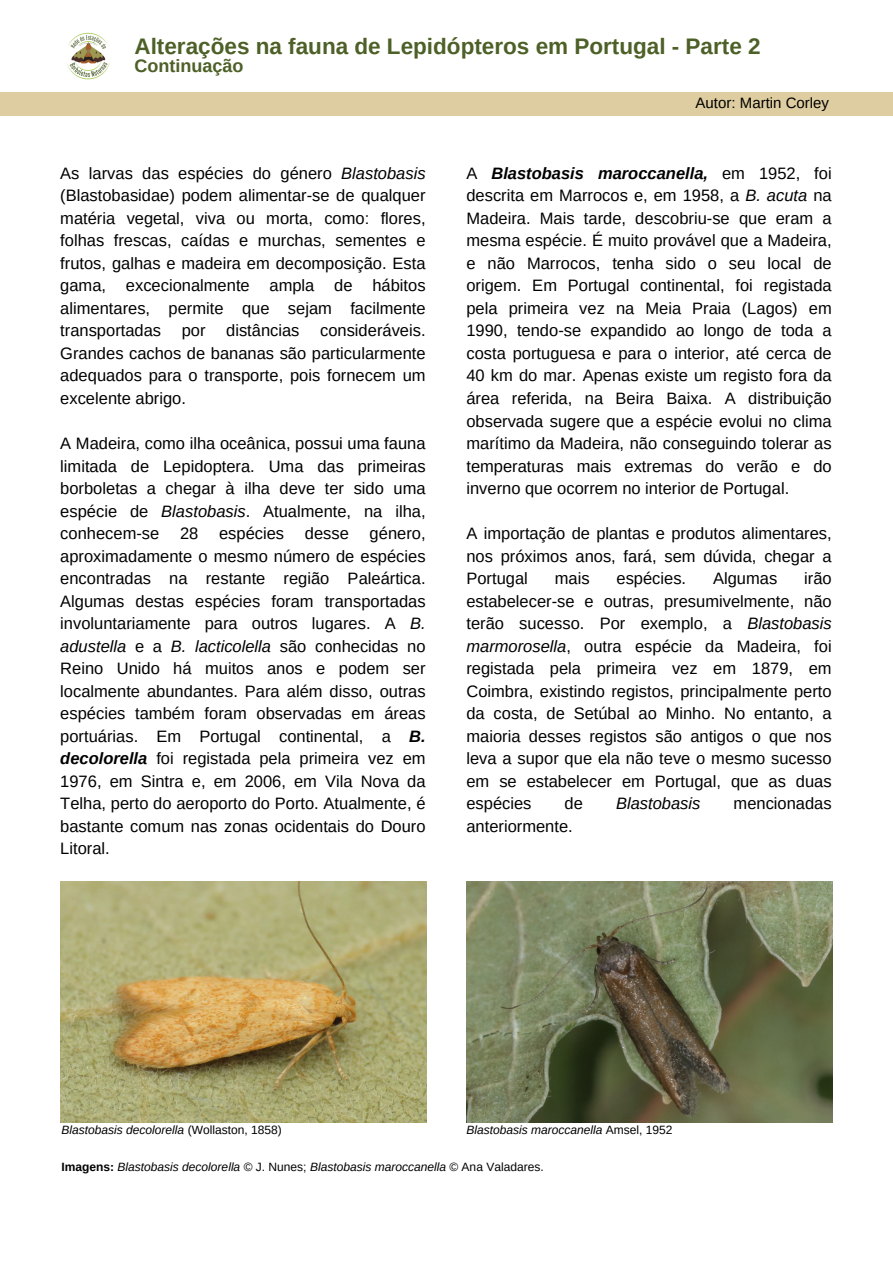
<style>
.page{position:relative;width:893px;height:1264px;background:#fff}
.page>*{position:absolute;margin:0;border:0;box-sizing:border-box;transform-origin:0 0}
.t1{font:700 22.5px "Arimo";color:#4d6027}
.t2{font:700 18px "Arimo";color:#4d6027}
.t3{font:16.5px/22.5px "Arimo";color:#000;text-align:justify}
.t4{font:italic 16.5px "Arimo";color:#000}
.t5{font:15px "Arimo";color:#000}
.t6{font:italic 12px "Arimo";color:#000}
.s1{font-style:italic}
.s2{font-weight:700;font-style:italic}
.s3{font-style:normal}
.s4{font-weight:700;font-style:normal}
</style>
<div class="page">
<div style="left:0;top:92px;width:892px;height:23px;background:#decda0"></div>
<img style="left:67px;top:32px;width:43px;height:48px">
<img style="left:466px;top:882px;width:366px;height:240px">
<img style="left:60px;top:882px;width:366px;height:240px">
<p class="t1" style="left:134px;top:34px;width:627px">Alterações na fauna de Lepidópteros em Portugal - Parte 2</p>
<p class="t2" style="left:134px;top:56px;width:110px">Continuação</p>
<p class="t3" style="left:60px;top:162px;width:367px">As larvas das espécies do género <span class="s1">Blastobasis </span>(Blastobasidae) podem alimentar-se de qualquer matéria vegetal, viva ou morta, como: flores, folhas frescas, caídas e murchas, sementes e frutos, galhas e madeira em decomposição. Esta gama, excecionalmente ampla de hábitos alimentares, permite que sejam facilmente transportadas por distâncias consideráveis.<br>Grandes cachos de bananas são particularmente adequados para o transporte, pois fornecem um excelente abrigo.</p>
<p class="t3" style="left:60px;top:432px;width:367px">A Madeira, como ilha oceânica, possui uma fauna limitada de Lepidoptera. Uma das primeiras borboletas a chegar à ilha deve ter sido uma espécie de <span class="s1">Blastobasis</span>. Atualmente, na ilha, conhecem-se</p>
<p class="t3" style="left:60px;top:522px;width:367px;text-indent:309px">género, aproximadamente o mesmo número de espécies encontradas na restante região Paleártica.<br>Algumas destas espécies foram transportadas involuntariamente para outros lugares. A <span class="s1">B. adustella</span> e a <span class="s1">B. lacticolella</span> são conhecidas no Reino Unido há muitos anos e podem ser localmente abundantes. Para além disso, outras espécies também foram observadas em áreas portuárias. Em Portugal continental, a <span class="s2">B. decolorella</span> foi registada pela primeira vez em 1976, em Sintra e, em 2006, em Vila Nova da Telha, perto do aeroporto do Porto. Atualmente, é bastante comum nas zonas ocidentais do Douro Litoral.</p>
<p class="t3" style="left:180px;top:522px;width:20px">28</p>
<p class="t3" style="left:219px;top:522px;width:67px">espécies</p>
<p class="t3" style="left:305px;top:522px;width:45px">desse</p>
<p class="t5" style="left:695px;top:95px;width:135px">Autor: Martin Corley</p>
<p class="t3" style="left:466px;top:162px;width:367px">A <span class="s2">Blastobasis maroccanella,</span> em 1952, foi descrita em Marrocos e, em 1958, a <span class="s1">B. acuta</span> na Madeira. Mais tarde, descobriu-se que eram a mesma espécie. É muito provável que a Madeira, e não Marrocos, tenha sido o seu local de origem. Em Portugal continental, foi registada pela primeira vez na Meia Praia (Lagos) em 1990, tendo-se expandido ao longo de toda a costa portuguesa e para o interior, até cerca de 40 km do mar. Apenas existe um registo fora da área referida, na Beira Baixa. A distribuição observada sugere que a espécie evolui no clima marítimo da Madeira, não conseguindo tolerar as temperaturas mais extremas do verão e do inverno que ocorrem no interior de Portugal.</p>
<p class="t3" style="left:466px;top:522px;width:367px">A importação de plantas e produtos alimentares, nos próximos anos, fará, sem dúvida, chegar a Portugal</p>
<p class="t3" style="left:554px;top:567px;width:36px">mais</p>
<p class="t3" style="left:616px;top:567px;width:71px">espécies.</p>
<p class="t3" style="left:713px;top:567px;width:66px">Algumas</p>
<p class="t3" style="left:466px;top:567px;width:367px;text-indent:338px">irão estabelecer-se e outras, presumivelmente, não terão sucesso. Por exemplo, a <span class="s1">Blastobasis marmorosella</span>, outra espécie da Madeira, foi registada pela primeira vez em 1879, em Coimbra, existindo registos, principalmente perto da costa, de Setúbal ao Minho. No entanto, a maioria desses registos são antigos o que nos leva a supor que ela não teve o mesmo sucesso em se estabelecer em Portugal, que as duas espécies</p>
<p class="t3" style="left:564px;top:792px;width:20px">de</p>
<p class="t4" style="left:616px;top:794px;width:86px">Blastobasis</p>
<p class="t3" style="left:733px;top:792px;width:100px">mencionadas</p>
<p class="t3" style="left:466px;top:814px;width:108px">anteriormente.</p>
<p class="t6" style="left:61px;top:1123px;width:222px">Blastobasis decolorella <span class="s3">(Wollaston, 1858)</span></p>
<p class="t6" style="left:466px;top:1123px;width:208px">Blastobasis maroccanella <span class="s3">Amsel, 1952</span></p>
<p class="t6" style="left:61px;top:1160px;width:483px"><span class="s4">Imagens:</span> Blastobasis decolorella <span class="s3">© J. Nunes;</span> Blastobasis maroccanella <span class="s3">© Ana Valadares.</span></p>
</div>
